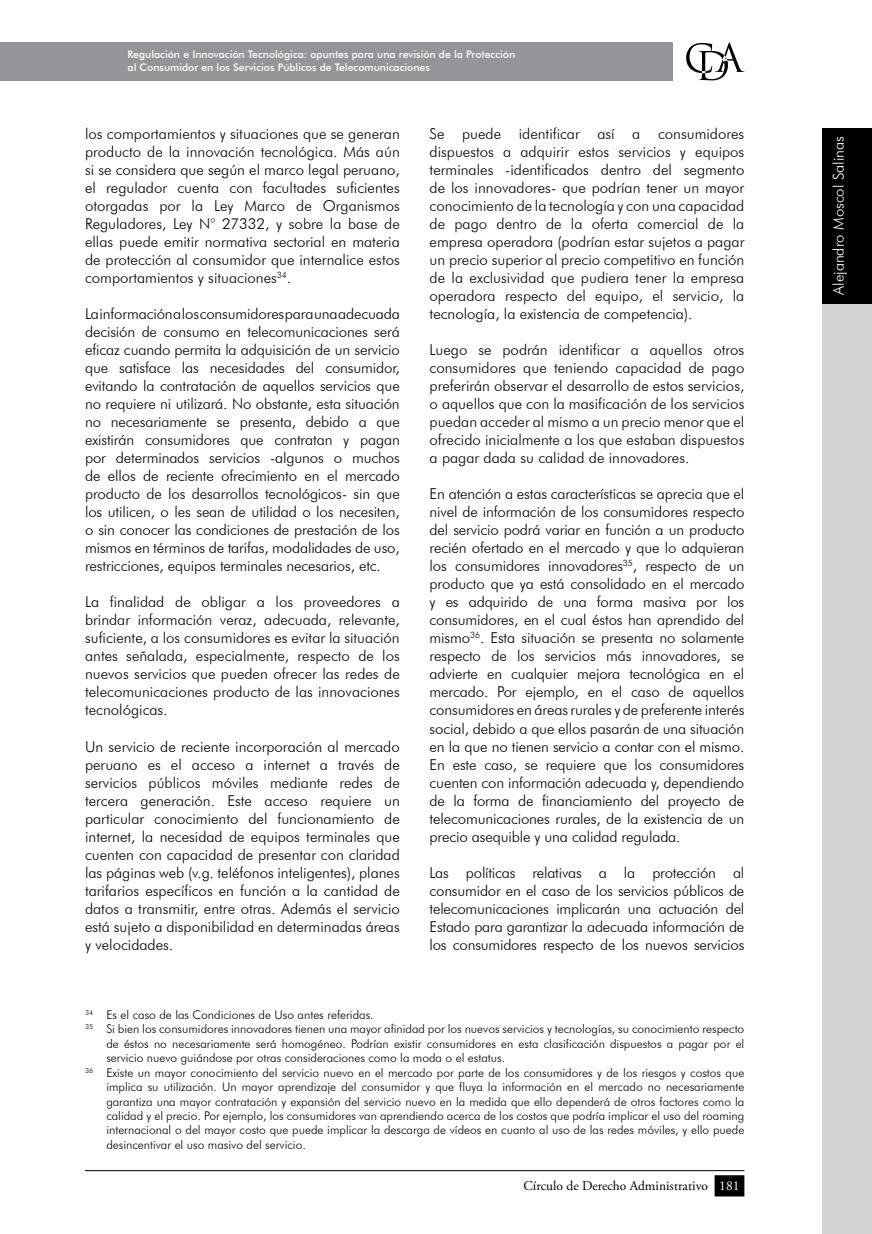
<style>
.page{position:relative;width:872px;height:1234px;background:#fff}
.page>*{position:absolute;margin:0;border:0;box-sizing:border-box;transform-origin:0 0}
.t1{font:300 15px/18px "Futura BT";color:#000;text-align:justify}
.t2{font:300 15px "Futura BT";color:#fff}
.t3{font:13.5px "Adobe Garamond Pro";color:#000}
.t4{font:300 12px "Futura BT";color:#000}
.t5{font:500 10.5px/12.6px "Futura BT";color:#fff}
.s1{color:#fff}
</style>
<div class="page">
<div style="left:822px;top:211px;width:50px;height:1022px;background:#d1d3d4"></div>
<div style="left:822px;top:128px;width:50px;height:175px;background:#000"></div>
<div style="left:0;top:43px;width:673px;height:38px;background:#939598"></div>
<svg style="left:686px;top:42px;width:58px;height:38px"></svg>
<hr style="left:85px;top:1169px;width:659px;height:1px;background:#000">
<div style="left:715px;top:1175px;width:28px;height:20px;background:#000"></div>
<div style="left:714px;top:1174px;width:30px;height:22px;border:2px solid #000"></div>
<p class="t5" style="left:128px;top:48px;width:389px">Regulación e Innovación Tecnológica: apuntes para una revisión de la Protección al Consumidor en los Servicios Públicos de Telecomunicaciones</p>
<p class="t1" style="left:85px;top:125px;width:316px">los comportamientos y situaciones que se generan producto de la innovación tecnológica. Más aún si se considera que según el marco legal peruano, el regulador cuenta con facultades suficientes otorgadas por la Ley Marco de Organismos Reguladores, Ley N° 27332, y sobre la base de ellas puede emitir normativa sectorial en materia de protección al consumidor que internalice estos comportamientos y situaciones<sup>34</sup>.</p>
<p class="t1" style="left:85px;top:305px;width:316px">La información a los consumidores para una adecuada decisión de consumo en telecomunicaciones será eficaz cuando permita la adquisición de un servicio que satisface las necesidades del consumidor, evitando la contratación de aquellos servicios que no requiere ni utilizará. No obstante, esta situación no necesariamente se presenta, debido a que existirán consumidores que contratan y pagan por determinados servicios -algunos o muchos de ellos de reciente ofrecimiento en el mercado producto de los desarrollos tecnológicos- sin que los utilicen, o les sean de utilidad o los necesiten, o sin conocer las condiciones de prestación de los mismos en términos de tarifas, modalidades de uso, restricciones, equipos terminales necesarios, etc.</p>
<p class="t1" style="left:85px;top:593px;width:316px">La finalidad de obligar a los proveedores a brindar información veraz, adecuada, relevante, suficiente, a los consumidores es evitar la situación antes señalada, especialmente, respecto de los nuevos servicios que pueden ofrecer las redes de telecomunicaciones producto de las innovaciones tecnológicas.</p>
<p class="t1" style="left:85px;top:737px;width:316px">Un servicio de reciente incorporación al mercado peruano es el acceso a internet a través de servicios públicos móviles mediante redes de tercera generación. Este acceso requiere un particular conocimiento del funcionamiento de internet, la necesidad de equipos terminales que cuenten con capacidad de presentar con claridad las páginas web (v.g. teléfonos inteligentes), planes tarifarios específicos en función a la cantidad de datos a transmitir, entre otras. Además el servicio está sujeto a disponibilidad en determinadas áreas y velocidades.</p>
<p class="t1" style="left:429px;top:125px;width:316px">Se puede identificar así a consumidores dispuestos a adquirir estos servicios y equipos terminales -identificados dentro del segmento de los innovadores- que podrían tener un mayor conocimiento de la tecnología y con una capacidad de pago dentro de la oferta comercial de la empresa operadora (podrían estar sujetos a pagar un precio superior al precio competitivo en función de la exclusividad que pudiera tener la empresa operadora respecto del equipo, el servicio, la tecnología, la existencia de competencia).</p>
<p class="t1" style="left:429px;top:341px;width:316px">Luego se podrán identificar a aquellos otros consumidores que teniendo capacidad de pago preferirán observar el desarrollo de estos servicios, o aquellos que con la masificación de los servicios puedan acceder al mismo a un precio menor que el ofrecido inicialmente a los que estaban dispuestos a pagar dada su calidad de innovadores.</p>
<p class="t1" style="left:429px;top:485px;width:316px">E n atención a estas características se aprecia que el nivel de información de los consumidores respecto del servicio podrá variar en función a un producto recién ofertado en el mercado y que lo adquieran los consumidores innovadores<sup>35</sup>, respecto de un producto que ya está consolidado en el mercado y es adquirido de una forma masiva por los consumidores, en el cual éstos han aprendido del mismo<sup>36</sup>. Esta situación se presenta no solamente respecto de los servicios más innovadores, se advierte en cualquier mejora tecnológica en el mercado. Por ejemplo, en el caso de aquellos consumidores en áreas rurales y de preferente interés social, debido a que ellos pasarán de una situación en la que no tienen servicio a contar con el mismo.<br>E n este caso, se requiere que los consumidores cuenten con información adecuada y, dependiendo de la forma de financiamiento del proyecto de telecomunicaciones rurales, de la existencia de un precio asequible y una calidad regulada.</p>
<p class="t1" style="left:429px;top:863px;width:316px">Las políticas relativas a la protección al consumidor en el caso de los servicios públicos de telecomunicaciones implicarán una actuación del Estado para garantizar la adecuada información de los consumidores respecto de los nuevos servicios</p>
<p class="t4" style="left:85px;top:1007px;width:290px"><sup>34</sup> Es el caso de las Condiciones de Uso antes referidas.</p>
<p class="t4" style="left:85px;top:1021px;width:661px"><sup>35</sup> Si bien los consumidores innovadores tienen una mayor afinidad por los nuevos servicios y tecnologías, su conocimiento respecto</p>
<p class="t4" style="left:106px;top:1036px;width:639px">de éstos no necesariamente será homogéneo. Podrían existir consumidores en esta clasificación dispuestos a pagar por el</p>
<p class="t4" style="left:106px;top:1050px;width:400px">servicio nuevo guiándose por otras consideraciones como la moda o el estatus.</p>
<p class="t4" style="left:85px;top:1064px;width:661px"><sup>36</sup> Existe un mayor conocimiento del servicio nuevo en el mercado por parte de los consumidores y de los riesgos y costos que</p>
<p class="t4" style="left:106px;top:1079px;width:639px">implica su utilización. Un mayor aprendizaje del consumidor y que fluya la información en el mercado no necesariamente</p>
<p class="t4" style="left:106px;top:1093px;width:639px">garantiza una mayor contratación y expansión del servicio nuevo en la medida que ello dependerá de otros factores como la</p>
<p class="t4" style="left:106px;top:1108px;width:639px">calidad y el precio. Por ejemplo, los consumidores van aprendiendo acerca de los costos que podría implicar el uso del roaming</p>
<p class="t4" style="left:106px;top:1122px;width:639px">internacional o del mayor costo que puede implicar la descarga de vídeos en cuanto al uso de las redes móviles, y ello puede</p>
<p class="t4" style="left:106px;top:1136px;width:201px">desincentivar el uso masivo del servicio.</p>
<p class="t3" style="left:523px;top:1176px;width:217px">Círculo de Derecho Administrativo <span class="s1">181</span></p>
<p class="t2" style="left:829px;top:295px;width:160px;rotate:-90deg">Alejandro Moscol Salinas</p>
</div>
